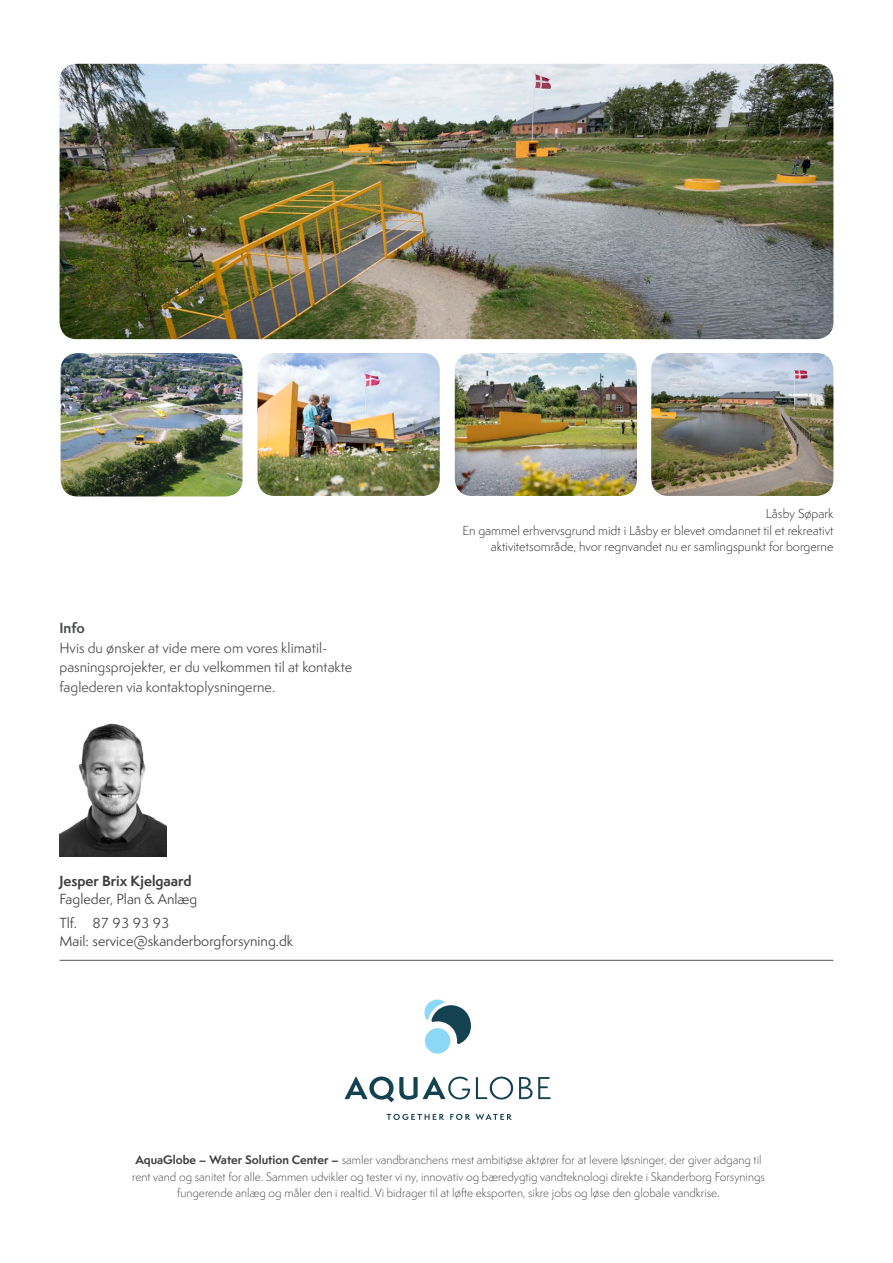
<style>
.page{position:relative;width:893px;height:1263px;background:#fff}
.page>*{position:absolute;margin:0;border:0;box-sizing:border-box;transform-origin:0 0}
.Kontakt{font:13.5px/19.5px "Semplicita Pro";color:#4b4c4d}
.Person_oplysninger{font:13.5px/18px "Semplicita Pro";color:#3e3e3f}
.Person{font:700 13.5px/18px "Semplicita Pro";color:#3e3e3f}
.Kontakt-2{font:700 13.5px "Semplicita Pro";color:#4b4c4d}
.Overskrift_2{font:300 12px/16.5px "Semplicita Pro";color:#231f20;text-align:right}
.t1{font:300 11.25px/16.5px "Semplicita Pro";color:#3e3e3f;text-align:center}
.s1{font-weight:400}
.s2{font-weight:700}
</style>
<div class="page">
<svg style="left:344px;top:1076px;width:126px;height:26px"></svg>
<svg style="left:476px;top:1076px;width:37px;height:23px"></svg>
<svg style="left:519px;top:1077px;width:32px;height:22px"></svg>
<svg style="left:387px;top:1114px;width:57px;height:6px"></svg>
<svg style="left:450px;top:1114px;width:20px;height:6px"></svg>
<svg style="left:476px;top:1114px;width:36px;height:6px"></svg>
<svg style="left:424px;top:999px;width:47px;height:54px"></svg>
<hr style="left:60px;top:960px;width:773px;height:1px;background:#57585a">
<img style="left:60px;top:64px;width:773px;height:275px">
<img style="left:60px;top:723px;width:107px;height:134px">
<img style="left:455px;top:353px;width:182px;height:143px">
<img style="left:61px;top:353px;width:182px;height:143px">
<img style="left:258px;top:353px;width:182px;height:143px">
<img style="left:651px;top:353px;width:182px;height:143px">
<p class="Kontakt-2" style="left:60px;top:618px;width:27px">Info</p>
<p class="Kontakt" style="left:60px;top:637px;width:294px">Hvis du ønsker at vide mere om vores klimatil&shy;pasningsprojekter, er du velkommen til at kontakte faglederen via kontaktoplysningerne.</p>
<p class="Person" style="left:60px;top:871px;width:139px">Jesper Brix Kjelgaard<br><span class="s1">Fagleder, Plan &amp; Anlæg</span></p>
<p class="Person_oplysninger" style="left:60px;top:914px;width:235px">Tlf. 87 93 93 93<br>Mail: service@skanderborgforsyning.dk</p>
<p class="Overskrift_2" style="left:766px;top:505px;width:69px">Låsby Søpark</p>
<p class="Overskrift_2" style="left:463px;top:522px;width:372px">En gammel erhvervsgrund midt i Låsby er blevet omdannet til et rekreativt aktivitetsområde, hvor regnvandet nu er samlingspunkt for borgerne</p>
<p class="t1" style="left:132px;top:1151px;width:634px"><span class="s2">AquaGlobe – Water Solution Center –</span> samler vandbranchens mest ambitiøse aktører for at levere løsninger, der giver adgang til rent vand og sanitet for alle. Sammen udvikler og tester vi ny, innovativ og bæredygtig vandteknologi direkte i Skanderborg Forsynings fungerende anlæg og måler den i realtid. Vi bidrager til at løfte eksporten, sikre jobs og løse den globale vandkrise.</p>
</div>
